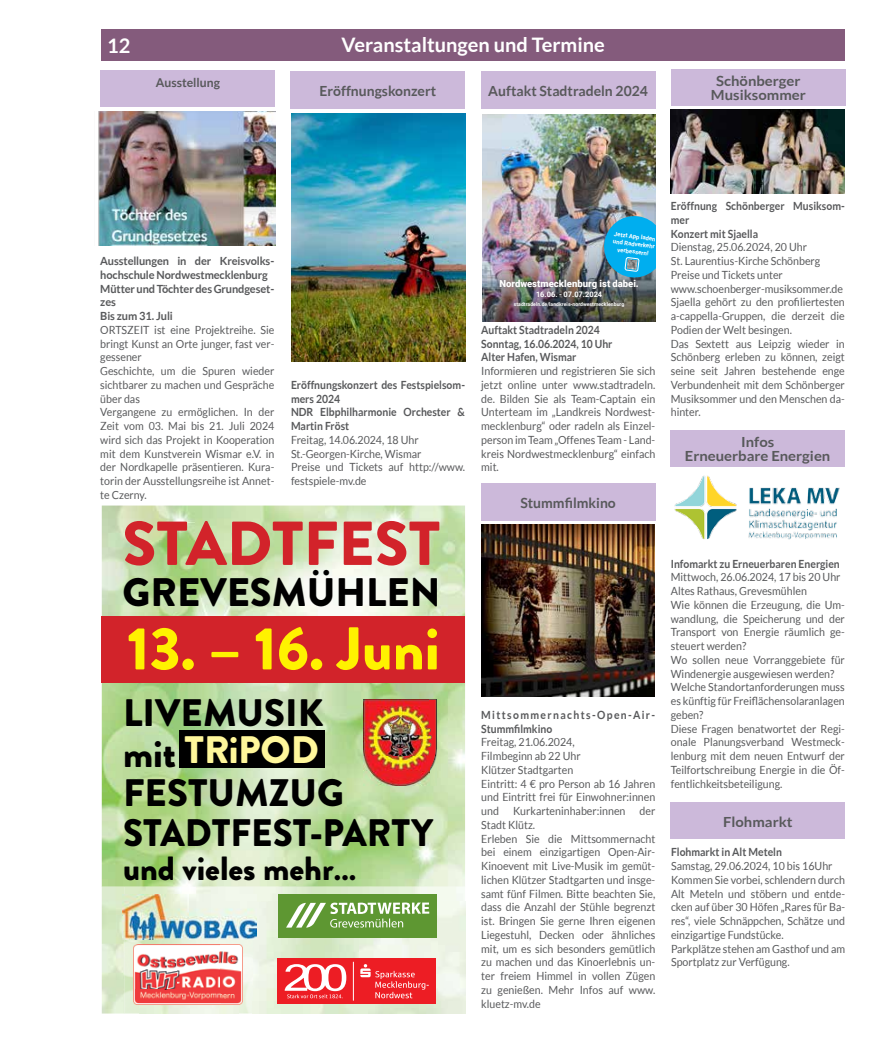
<style>
.page{position:relative;width:877px;height:1049px;background:#fff}
.page>*{position:absolute;margin:0;border:0;box-sizing:border-box;transform-origin:0 0}
.t1{font:900 61.88px "Brandon Grotesque";color:#d2232a}
.t2{font:900 60.25px "Brandon Grotesque";color:#fff200}
.t3{font:900 39.75px "Brandon Grotesque";color:#000}
.t4{font:900 38.25px/79.6px "Brandon Grotesque";color:#000}
.t5{font:900 38.25px "Brandon Grotesque";color:#000;scale:.96 1}
.t6{font:900 38.25px "Brandon Grotesque";color:#fff79b}
.t7{font:900 33.5px "Brandon Grotesque";color:#000}
.t8{font:700 20px "Lato";color:#fff}
.t9{font:700 14px/13.8px "Lato";color:#58595b;text-align:center;scale:1.06 1}
.t10{font:700 14px "Lato";color:#58595b}
.t11{font:700 12.25px "Lato";color:#58595b}
.t12{font:11.25px/13.8px "Lato";color:#58595b;scale:.94 1}
.t13{font:700 11.25px/13.8px "Lato";color:#58595b;scale:.92 1}
.t14{font:700 11.25px/13.8px "Lato";color:#58595b}
.t15{font:700 11.25px/13.8px "Lato";letter-spacing:.13em;color:#58595b;scale:.92 1}
.t16{font:900 9.62px "Roboto";color:#fff}
.t17{font:700 7.62px "Roboto";color:#fff}
.t18{font:700 6px/7.6px "Roboto";color:#fff;text-align:center}
.t19{font:700 5.12px "Roboto";letter-spacing:.005em;color:#fff}
.s1{color:#000}
</style>
<div class="page">
<div style="left:101px;top:29px;width:744px;height:32px;background:#845b7c"></div>
<div style="left:291px;top:71px;width:174px;height:38px;background:#ccb9da"></div>
<div style="left:481px;top:71px;width:174px;height:38px;background:#ccb9da"></div>
<div style="left:481px;top:483px;width:174px;height:38px;background:#ccb9da"></div>
<div style="left:671px;top:69px;width:175px;height:36px;background:#ccb9da"></div>
<div style="left:671px;top:430px;width:174px;height:36px;background:#ccb9da"></div>
<div style="left:671px;top:802px;width:174px;height:37px;background:#ccb9da"></div>
<div style="left:101px;top:70px;width:174px;height:36px;background:#ccb9da"></div>
<img style="left:671px;top:110px;width:173px;height:84px">
<img style="left:482px;top:114px;width:173px;height:207px">
<div style="left:495px;top:275px;width:147px;height:36px;background:#58595b;opacity:.75"></div>
<img style="left:602px;top:214px;width:53px;height:65px">
<img style="left:292px;top:113px;width:173px;height:249px">
<img style="left:98px;top:112px;width:177px;height:133px">
<img style="left:481px;top:524px;width:174px;height:172px">
<img style="left:674px;top:475px;width:166px;height:65px">
<img style="left:102px;top:505px;width:363px;height:382px">
<div style="left:102px;top:616px;width:363px;height:66px;background:#d2232a"></div>
<img style="left:364px;top:699px;width:73px;height:86px">
<img style="left:102px;top:887px;width:22px;height:126px">
<img style="left:253px;top:902px;width:212px;height:111px">
<img style="left:124px;top:940px;width:129px;height:8px">
<img style="left:124px;top:948px;width:15px;height:65px">
<img style="left:238px;top:948px;width:15px;height:65px">
<img style="left:123px;top:894px;width:134px;height:46px">
<div style="left:278px;top:894px;width:159px;height:43px;background:#5e9732"></div>
<svg style="left:286px;top:902px;width:143px;height:25px"></svg>
<img style="left:134px;top:944px;width:108px;height:60px">
<div style="left:278px;top:958px;width:158px;height:46px;background:#ed1d24"></div>
<svg style="left:285px;top:964px;width:61px;height:34px"></svg>
<svg style="left:360px;top:964px;width:69px;height:34px"></svg>
<hr style="left:353px;top:962px;width:1px;height:38px;background:#fff">
<div style="left:179px;top:731px;width:145px;height:37px;background:#000"></div>
<h3 class="t8" style="left:107px;top:33px;width:25px">12</h3>
<h3 class="t8" style="left:341px;top:34px;width:265px">Veranstaltungen und Termine</h3>
<p class="t10" style="left:320px;top:83px;width:118px">Eröffnungskonzert</p>
<p class="t10" style="left:488px;top:83px;width:161px">Auftakt Stadtradeln 2024</p>
<p class="t11" style="left:156px;top:76px;width:66px">Ausstellung</p>
<p class="t9" style="left:711px;top:74px;width:91px">Schönberger<br>Musiksommer</p>
<p class="t14" style="left:100px;top:254px;width:176px">Ausstellungen in der Kreisvolks&shy;hochschule Nordwestmecklenburg<br>Mütter und Töchter des Grundgeset&shy;zes<br>Bis zum 31. Juli</p>
<p class="t12" style="left:100px;top:323px;width:187px">ORTSZEIT ist eine Projektreihe. Sie bringt Kunst an Orte junger, fast ver&shy;gessener<br>Geschichte, um die Spuren wieder sichtbarer zu machen und Gespräche über das<br>Vergangene zu ermöglichen. In der<br>Zeit vom 03. Mai bis 21. Juli 2024 wird sich das Projekt in Kooperation mit dem Kunstverein Wismar e.V. in der Nordkapelle präsentieren. Kura&shy;torin der Ausstellungsreihe ist Annet&shy;te Czerny.</p>
<p class="t13" style="left:291px;top:378px;width:191px">Eröffnungskonzert des Festspielsom&shy;mers 2024<br>NDR Elbphilharmonie Orchester &amp;<br>Martin Fröst</p>
<p class="t12" style="left:291px;top:433px;width:187px">Freitag, 14.06.2024, 18 Uhr<br>St.-Georgen-Kirche, Wismar<br>Preise und Tickets auf http://www. festspiele-mv.de</p>
<h1 class="t1" style="left:122px;top:500px;width:319px">STADTFEST</h1>
<h3 class="t3" style="left:122px;top:564px;width:320px">GREVESMÜHLEN</h3>
<h2 class="t2" style="left:127px;top:606px;width:314px">13. – 16. Juni</h2>
<h3 class="t4" style="left:123px;top:674px;width:222px">LIVEMUSIK<br>FESTUMZUG</h3>
<h3 class="t5" style="left:123px;top:805px;width:325px">STADTFEST-PARTY</h3>
<h3 class="t7" style="left:123px;top:845px;width:235px">und vieles mehr…</h3>
<h3 class="t6" style="left:123px;top:722px;width:197px"><span class="s1">mit</span> TRiPOD</h3>
<p class="t18" style="left:615px;top:230px;width:43px;rotate:7deg">Jetzt App laden und Radverkehr verbessern!</p>
<p class="t16" style="left:499px;top:277px;width:141px">Nordwestmecklenburg ist dabei.</p>
<p class="t17" style="left:536px;top:289px;width:68px">16.06. - 07.07.2024</p>
<p class="t19" style="left:514px;top:300px;width:112px">stadtradeln.de/landkreis-nordwestmecklenburg</p>
<p class="t13" style="left:481px;top:323px;width:144px">Auftakt Stadtradeln 2024<br>Sonntag, 16.06.2024, 10 Uhr<br>Alter Hafen, Wismar</p>
<p class="t12" style="left:481px;top:364px;width:187px;text-align:justify">Informieren und registrieren Sie sich jetzt online unter www.stadtradeln. de. Bilden Sie als Team-Captain ein Unterteam im „Landkreis Nordwest&shy;mecklenburg“ oder radeln als Einzel&shy;person im Team „Offenes Team - Land&shy;kreis Nordwestmecklenburg“ einfach mit.</p>
<p class="t10" style="left:520px;top:495px;width:97px">Stummfilmkino</p>
<p class="t13" style="left:671px;top:199px;width:191px">Eröffnung Schönberger Musiksom&shy;mer<br>Konzert mit Sjaella</p>
<p class="t12" style="left:671px;top:240px;width:187px">Dienstag, 25.06.2024, 20 Uhr<br>St. Laurentius-Kirche Schönberg<br>Preise und Tickets unter www.schoenberger-musiksommer.de<br>Sjaella gehört zu den profiliertesten a-cappella-Gruppen, die derzeit die<br>Podien der Welt besingen.<br>Das Sextett aus Leipzig wieder in<br>Schönberg erleben zu können, zeigt seine seit Jahren bestehende enge<br>Verbundenheit mit dem Schönberger<br>Musiksommer und den Menschen da&shy;hinter.</p>
<p class="t9" style="left:685px;top:435px;width:139px">Infos<br>Erneuerbare Energien</p>
<p class="t15" style="left:481px;top:708px;width:191px">Mittsommernachts-Open-Air-<br>Stummfilmkino</p>
<p class="t12" style="left:481px;top:735px;width:187px">Freitag, 21.06.2024,<br>Filmbeginn ab 22 Uhr<br>Klützer Stadtgarten<br>Eintritt: 4 € pro Person ab 16 Jahren und Eintritt frei für Einwohner:innen und Kurkarteninhaber:innen der<br>Stadt Klütz.<br>Erleben Sie die Mittsommernacht bei einem einzigartigen Open-Air-<br>Kinoevent mit Live-Musik im gemüt&shy;lichen Klützer Stadtgarten und insge&shy;samt fünf Filmen. Bitte beachten Sie, dass die Anzahl der Stühle begrenzt ist. Bringen Sie gerne Ihren eigenen<br>Liegestuhl, Decken oder ähnliches mit, um es sich besonders gemütlich zu machen und das Kinoerlebnis un&shy;ter freiem Himmel in vollen Zügen zu genießen. Mehr Infos auf www. kluetz-mv.de</p>
<p class="t13" style="left:671px;top:556px;width:185px">Infomarkt zu Erneuerbaren Energien</p>
<p class="t12" style="left:671px;top:570px;width:187px">Mittwoch, 26.06.2024, 17 bis 20 Uhr<br>Altes Rathaus, Grevesmühlen<br>Wie können die Erzeugung, die Um&shy;wandlung, die Speicherung und der<br>Transport von Energie räumlich ge&shy;steuert werden?<br>Wo sollen neue Vorranggebiete für<br>Windenergie ausgewiesen werden?<br>Welche Standortanforderungen muss es künftig für Freiflächensolaranlagen geben?<br>Diese Fragen benatwortet der Regi&shy;onale Planungsverband Westmeck&shy;lenburg mit dem neuen Entwurf der<br>Teilfortschreibung Energie in die Öf&shy;fentlichkeitsbeteiligung.</p>
<p class="t9" style="left:723px;top:814px;width:67px">Flohmarkt</p>
<p class="t13" style="left:671px;top:845px;width:122px">Flohmarkt in Alt Meteln</p>
<p class="t12" style="left:671px;top:859px;width:187px">Samstag, 29.06.2024, 10 bis 16Uhr Kommen Sie vorbei, schlendern durch Alt Meteln und stöbern und entde&shy;cken auf über 30 Höfen „Rares für Ba&shy;res“, viele Schnäppchen, Schätze und einzigartige Fundstücke.<br>Parkplätze stehen am Gasthof und am Sportplatz zur Verfügung.</p>
</div>
